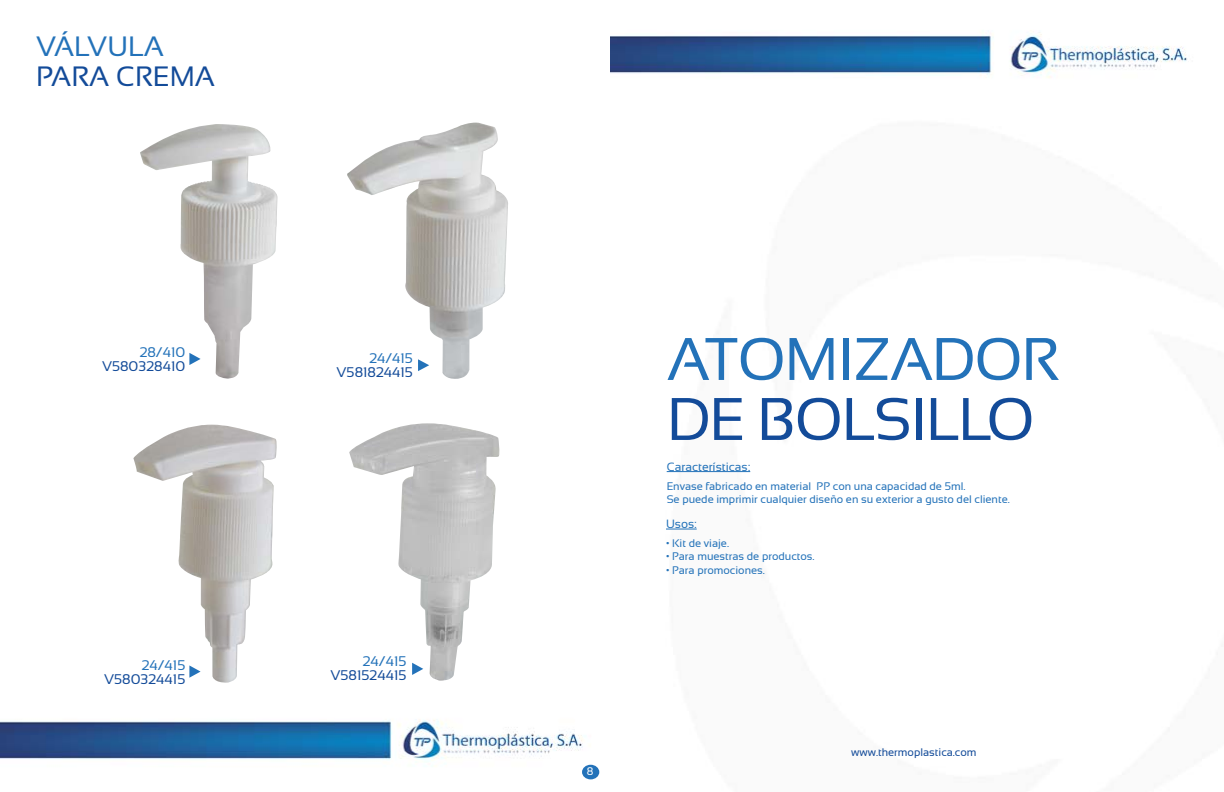
<style>
.page{position:relative;width:1224px;height:792px;background:#fff}
.page>*{position:absolute;margin:0;border:0;box-sizing:border-box;transform-origin:0 0}
.t1{font:60px "Sansation";letter-spacing:-.025em;color:#2372b9}
.t2{font:60px "Sansation";letter-spacing:-.025em;color:#134b99}
.t3{font:28px "Sansation";color:#134b99}
.t4{font:28px "Sansation";color:#2372b9}
.t5{font:14px "Sansation";color:#134b99}
.t6{font:14px "Sansation";color:#2372b9}
.t7{font:12px "Sansation";color:#2372b9}
.t8{font:11px/13.2px "Sansation";color:#2372b9}
.t9{font:11px "Sansation";color:#134b99}
.t10{font:11px "Sansation";color:#fff}
</style>
<div class="page">
<img style="left:0;top:30px;width:1187px;height:750px">
<img style="left:140px;top:124px;width:137px;height:255px">
<img style="left:133px;top:425px;width:144px;height:258px">
<img style="left:349px;top:423px;width:151px;height:258px">
<svg style="left:412px;top:663px;width:11px;height:12px"></svg>
<img style="left:347px;top:123px;width:161px;height:257px">
<svg style="left:418px;top:359px;width:11px;height:12px"></svg>
<div style="left:582px;top:765px;width:17px;height:14px;background:#2372b9;border-radius:50%"></div>
<hr style="left:666px;top:529px;width:31px;height:1px;background:#2372b9">
<hr style="left:667px;top:471px;width:83px;height:1px;background:#2372b9">
<h2 class="t4" style="left:36px;top:31px;width:129px">Válvula</h2>
<h2 class="t3" style="left:36px;top:61px;width:180px">PARA CREMA</h2>
<p class="t6" style="left:140px;top:345px;width:47px">28/410</p>
<p class="t5" style="left:102px;top:359px;width:85px">V580328410</p>
<p class="t6" style="left:142px;top:657px;width:45px">24/415</p>
<p class="t5" style="left:104px;top:671px;width:83px">V580324415</p>
<p class="t6" style="left:369px;top:350px;width:45px">24/415</p>
<p class="t5" style="left:337px;top:364px;width:78px">V581824415</p>
<p class="t6" style="left:363px;top:654px;width:45px">24/415</p>
<p class="t5" style="left:330px;top:668px;width:77px">V581524415</p>
<p class="t10" style="left:587px;top:766px;width:8px">8</p>
<h1 class="t1" style="left:667px;top:326px;width:394px">ATOMIZADOR</h1>
<h1 class="t2" style="left:667px;top:386px;width:370px">DE BOLSILLO</h1>
<p class="t7" style="left:667px;top:460px;width:85px">Características:</p>
<p class="t8" style="left:667px;top:479px;width:345px">Envase fabricado en material PP con una capacidad de 5ml.<br>Se puede imprimir cualquier diseño en su exterior a gusto del cliente.</p>
<p class="t7" style="left:666px;top:517px;width:32px">Usos:</p>
<p class="t8" style="left:666px;top:537px;width:65px">• Kit de viaje.</p>
<p class="t8" style="left:666px;top:550px;width:150px">• Para muestras de productos.</p>
<p class="t8" style="left:666px;top:563px;width:100px">• Para promociones.</p>
<p class="t9" style="left:851px;top:746px;width:127px">www.thermoplastica.com</p>
</div>
